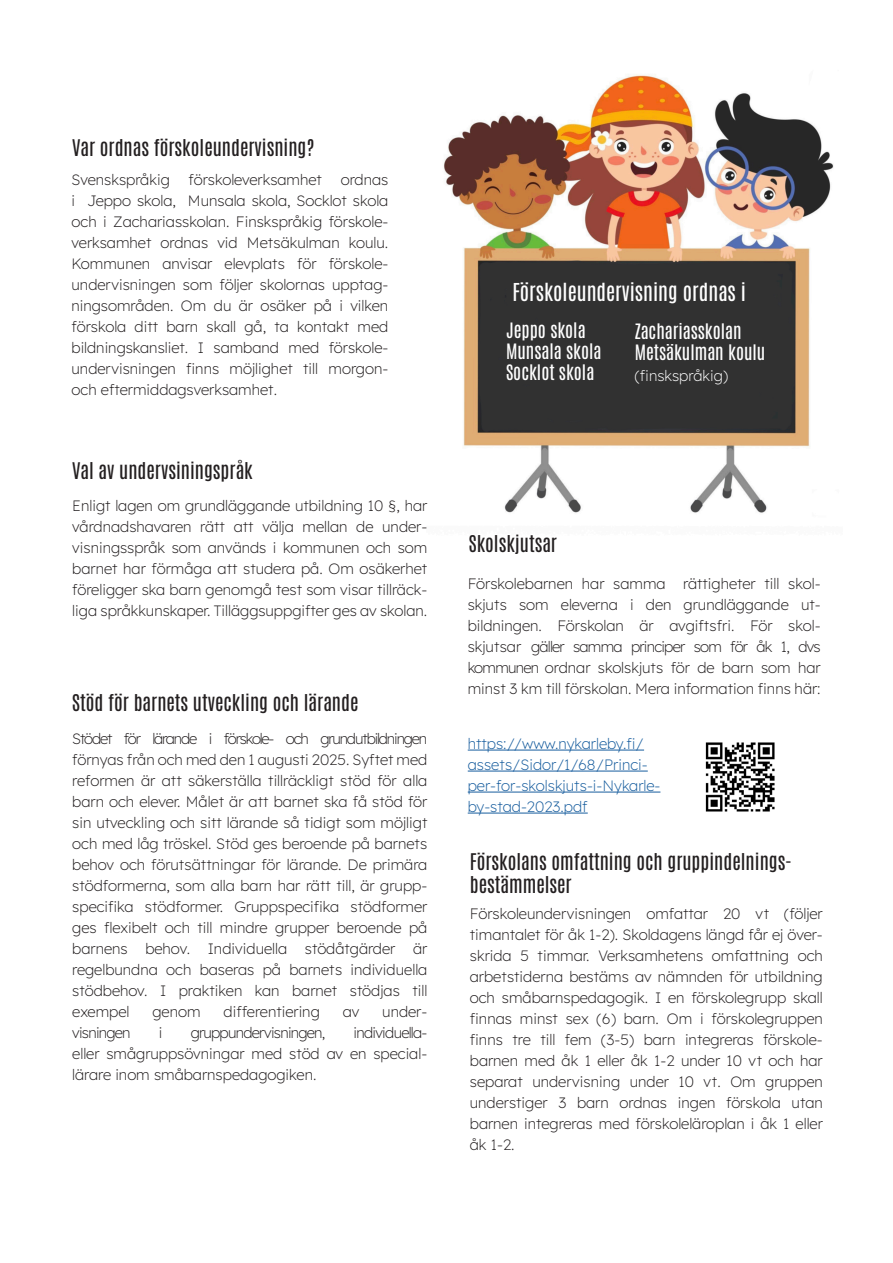
<style>
.page{position:relative;width:893px;height:1263px;background:#fff}
.page>*{position:absolute;margin:0;border:0;box-sizing:border-box;transform-origin:0 0}
.t1{font:21px "Antonio";color:#fff}
.t2{font:19.5px/23.4px "Antonio";color:#231f20}
.t3{font:18px "Antonio";color:#fff}
.t4{font:200 15px/21px "Lexend";color:#231f20;text-align:justify}
.t5{font:200 15px/21px "Lexend";color:#175d9e}
.t6{font:200 15px "Lexend";letter-spacing:-.075em;color:#231f20}
.t7{font:200 15px "Lexend";letter-spacing:-.05em;color:#231f20}
.t8{font:200 15px "Lexend";color:#fff}
</style>
<div class="page">
<img style="left:444px;top:74px;width:390px;height:439px">
<hr style="left:468px;top:750px;width:176px;height:1px;background:#175d9e">
<hr style="left:468px;top:771px;width:180px;height:1px;background:#175d9e">
<hr style="left:468px;top:792px;width:192px;height:1px;background:#175d9e">
<hr style="left:468px;top:813px;width:120px;height:1px;background:#175d9e">
<img style="left:705px;top:742px;width:70px;height:70px">
<p class="t2" style="left:72px;top:136px;width:244px">Var ordnas förskoleundervisning?</p>
<p class="t4" style="left:72px;top:168px;width:318px">Svenskspråkig förskoleverksamhet ordnas i Jeppo skola, Munsala skola, Socklot skola och i Zachariasskolan. Finskspråkig förskole&shy;verksamhet ordnas vid Metsäkulman koulu.<br>Kommunen anvisar elevplats för förskole-</p>
<p class="t4" style="left:72px;top:273px;width:318px">undervisningen som följer skolornas upptag&shy;ningsområden. Om du är osäker på i vilken förskola ditt barn skall gå, ta kontakt med bildningskansliet. I samband med förskole-</p>
<p class="t4" style="left:72px;top:357px;width:318px">undervisningen finns möjlighet till morgon&shy;och eftermiddagsverksamhet.</p>
<p class="t2" style="left:72px;top:459px;width:182px">Val av undervsiningspråk</p>
<p class="t4" style="left:72px;top:495px;width:357px">Enligt lagen om grundläggande utbildning 10 §, har vårdnadshavaren rätt att välja mellan de under-</p>
<p class="t4" style="left:72px;top:537px;width:357px">visningsspråk som används i kommunen och som barnet har förmåga att studera på. Om osäkerhet föreligger ska barn genomgå test som visar tillräck&shy;liga språkkunskaper. Tilläggsuppgifter ges av skolan.</p>
<p class="t2" style="left:72px;top:692px;width:288px">Stöd för barnets utveckling och lärande</p>
<p class="t6" style="left:72px;top:728px;width:357px">Stödet för lärande i förskole- och grundutbildningen</p>
<p class="t4" style="left:72px;top:748px;width:357px">förnyas från och med den 1 augusti 2025. Syftet med reformen är att säkerställa tillräckligt stöd för alla barn och elever. Målet är att barnet ska få stöd för sin utveckling och sitt lärande så tidigt som möjligt och med låg tröskel. Stöd ges beroende på barnets behov och förutsättningar för lärande. De primära stödformerna, som alla barn har rätt till, är grupp&shy;specifika stödformer. Gruppspecifika stödformer ges flexibelt och till mindre grupper beroende på</p>
<p class="t4" style="left:72px;top:937px;width:357px">barnens behov. Individuella stödåtgärder är</p>
<p class="t4" style="left:72px;top:958px;width:357px">regelbundna och baseras på barnets individuella</p>
<p class="t4" style="left:72px;top:979px;width:357px">stödbehov. I praktiken kan barnet stödjas till</p>
<p class="t4" style="left:72px;top:1000px;width:59px">exempel</p>
<p class="t4" style="left:152px;top:1000px;width:50px">genom</p>
<p class="t4" style="left:224px;top:1000px;width:98px">differentiering</p>
<p class="t4" style="left:343px;top:1000px;width:18px">av</p>
<p class="t4" style="left:382px;top:1000px;width:47px">under-</p>
<p class="t7" style="left:72px;top:1022px;width:60px">visningen</p>
<p class="t4" style="left:159px;top:1021px;width:5px">i</p>
<p class="t7" style="left:191px;top:1022px;width:136px">gruppundervisningen,</p>
<p class="t7" style="left:354px;top:1022px;width:75px">individuella-</p>
<p class="t4" style="left:72px;top:1042px;width:357px">eller smågruppsövningar med stöd av en special-</p>
<p class="t4" style="left:72px;top:1063px;width:246px">lärare inom småbarnspedagogiken.</p>
<p class="t1" style="left:512px;top:277px;width:235px">Förskoleundervisning ordnas i</p>
<p class="t3" style="left:635px;top:318px;width:109px">Zachariasskolan</p>
<p class="t3" style="left:635px;top:339px;width:132px">Metsäkulman koulu</p>
<p class="t8" style="left:635px;top:365px;width:95px">(finskspråkig)</p>
<p class="t3" style="left:506px;top:317px;width:81px">Jeppo skola</p>
<p class="t3" style="left:506px;top:338px;width:97px">Munsala skola</p>
<p class="t3" style="left:506px;top:359px;width:90px">Socklot skola</p>
<p class="t2" style="left:469px;top:532px;width:90px">Skolskjutsar</p>
<p class="t4" style="left:468px;top:572px;width:354px">Förskolebarnen har samma rättigheter till skol&shy;skjuts som eleverna i den grundläggande ut&shy;bildningen. Förskolan är avgiftsfri. För skol&shy;skjutsar gäller samma principer som för åk 1, dvs kommunen ordnar skolskjuts för de barn som har minst 3 km till förskolan. Mera information finns här:</p>
<p class="t5" style="left:468px;top:732px;width:194px">https://www.nykarleby.fi/ assets/Sidor/1/68/Princi&shy;per-for-skolskjuts-i-Nykarle&shy;by-stad-2023.pdf</p>
<p class="t2" style="left:470px;top:850px;width:324px">Förskolans omfattning och gruppindelnings&shy;bestämmelser</p>
<p class="t4" style="left:470px;top:902px;width:354px">Förskoleundervisningen omfattar 20 vt (följer</p>
<p class="t4" style="left:470px;top:923px;width:354px">timantalet för åk 1-2). Skoldagens längd får ej över&shy;skrida 5 timmar. Verksamhetens omfattning och arbetstiderna bestäms av nämnden för utbildning och småbarnspedagogik. I en förskolegrupp skall finnas minst sex (6) barn. Om i förskolegruppen finns tre till fem (3-5) barn integreras förskole-</p>
<p class="t4" style="left:470px;top:1049px;width:354px">barnen med åk 1 eller åk 1-2 under 10 vt och har separat undervisning under 10 vt. Om gruppen</p>
<p class="t4" style="left:470px;top:1091px;width:354px">understiger 3 barn ordnas ingen förskola utan</p>
<p class="t4" style="left:470px;top:1112px;width:354px">barnen integreras med förskoleläroplan i åk 1 eller åk 1-2.</p>
</div>
